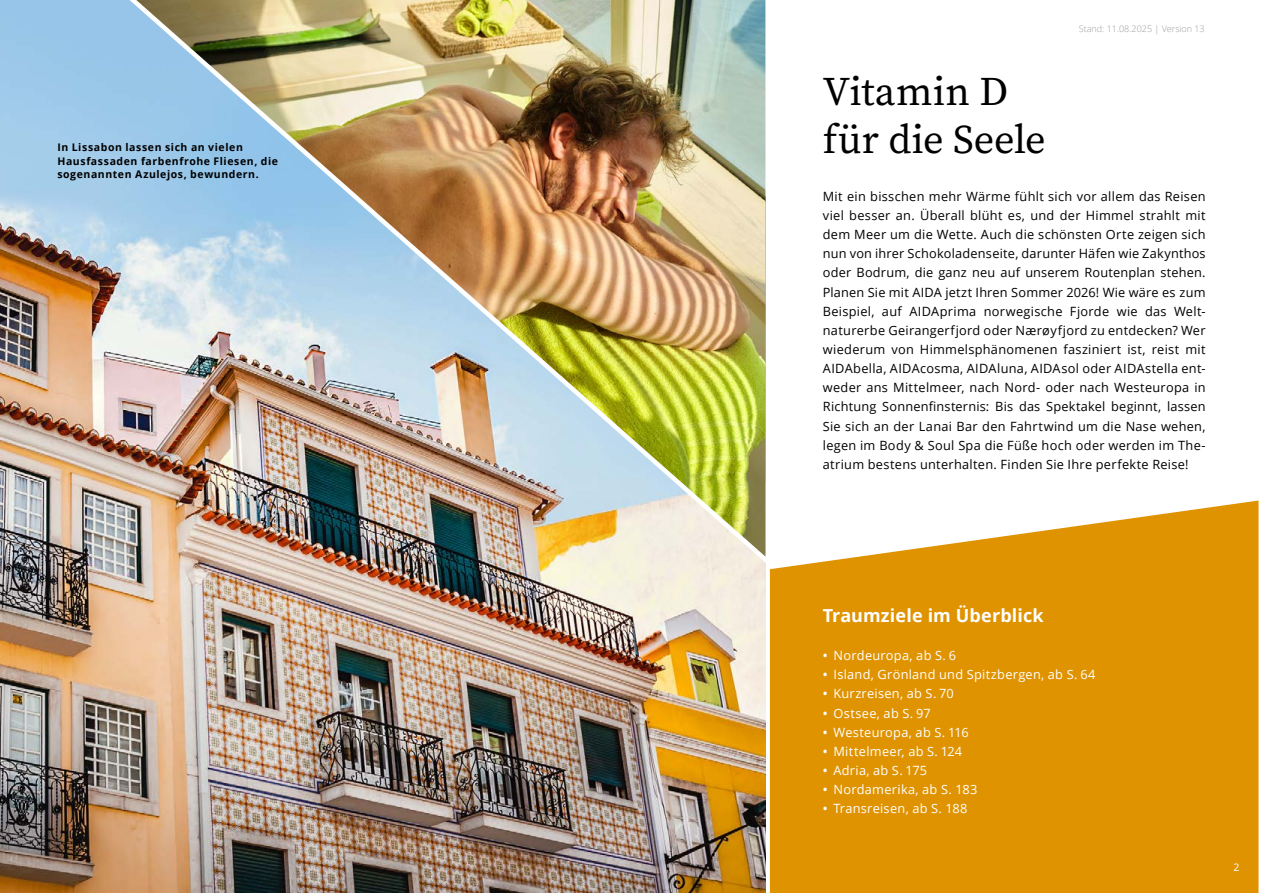
<style>
.page{position:relative;width:1263px;height:893px;background:#fff}
.page>*{position:absolute;margin:0;border:0;box-sizing:border-box;transform-origin:0 0}
.t1{font:40.5px/47.8px "Source Serif Variable";color:#000}
.t2{font:700 18px "Open Sans";letter-spacing:.005em;color:#fff}
.t3{font:12.75px/19.2px "Open Sans";letter-spacing:.025em;color:#000;text-align:justify}
.t4{font:12.75px "Open Sans";letter-spacing:.02em;color:#fff}
.t5{font:700 10.5px/13.5px "Open Sans";letter-spacing:.055em;color:#000}
.t6{font:10.5px "Open Sans";color:#fff}
.t7{font:300 9px "Open Sans";color:#9c9d9d}
.s1{font-weight:600}
</style>
<div class="page">
<img style="left:0;top:0;width:765px;height:893px">
<img style="left:129px;top:0;width:637px;height:566px">
<svg style="left:770px;top:500px;width:488px;height:393px;background:#e29c16"></svg>
<p class="t5" style="left:57px;top:140px;width:222px">In Lissabon lassen sich an vielen<br>Hausfassaden farbenfrohe Fliesen, die sogenannten Azulejos, bewundern.</p>
<p class="t7" style="left:1079px;top:23px;width:127px">Stand: 11.08.2025 | Version 13</p>
<h1 class="t1" style="left:823px;top:68px;width:225px">Vitamin D für die Seele</h1>
<p class="t3" style="left:823px;top:186px;width:384px">Mit ein bisschen mehr Wärme fühlt sich vor allem das Reisen viel besser an. Überall blüht es, und der Himmel strahlt mit dem Meer um die Wette. Auch die schönsten Orte zeigen sich nun von ihrer Schokoladenseite, darunter Häfen wie Zakynthos oder Bodrum, die ganz neu auf unserem Routenplan stehen.<br>Planen Sie mit AIDA jetzt Ihren Sommer 2026! Wie wäre es zum Beispiel, auf AIDAprima norwegische Fjorde wie das Welt&shy;naturerbe Geirangerfjord oder Nærøyfjord zu entdecken? Wer wiederum von Himmelsphänomenen fasziniert ist, reist mit AIDAbella, AIDAcosma, AIDAluna, AIDAsol oder AIDAstella ent&shy;weder ans Mittelmeer, nach Nord- oder nach Westeuropa in Richtung Sonnenfinsternis: Bis das Spektakel beginnt, lassen Sie sich an der Lanai Bar den Fahrtwind um die Nase wehen, legen im Body &amp; Soul Spa die Füße hoch oder werden im The&shy;atrium bestens unterhalten. Finden Sie Ihre perfekte Reise!</p>
<h2 class="t2" style="left:823px;top:603px;width:222px">Traumziele im Überblick</h2>
<p class="t4" style="left:823px;top:647px;width:135px"><span class="s1">•</span> Nordeuropa, ab S. 6</p>
<p class="t4" style="left:823px;top:666px;width:274px"><span class="s1">•</span> Island, Grönland und Spitzbergen, ab S. 64</p>
<p class="t4" style="left:823px;top:685px;width:133px"><span class="s1">•</span> Kurzreisen, ab S. 70</p>
<p class="t4" style="left:823px;top:704px;width:109px"><span class="s1">•</span> Ostsee, ab S. 97</p>
<p class="t4" style="left:823px;top:723px;width:147px"><span class="s1">•</span> Westeuropa, ab S. 116</p>
<p class="t4" style="left:823px;top:742px;width:141px"><span class="s1">•</span> Mittelmeer, ab S. 124</p>
<p class="t4" style="left:823px;top:762px;width:106px"><span class="s1">•</span> Adria, ab S. 175</p>
<p class="t4" style="left:823px;top:781px;width:156px"><span class="s1">•</span> Nordamerika, ab S. 183</p>
<p class="t4" style="left:823px;top:800px;width:146px"><span class="s1">•</span> Transreisen, ab S. 188</p>
<p class="t6" style="left:1233px;top:860px;width:8px">2</p>
</div>
